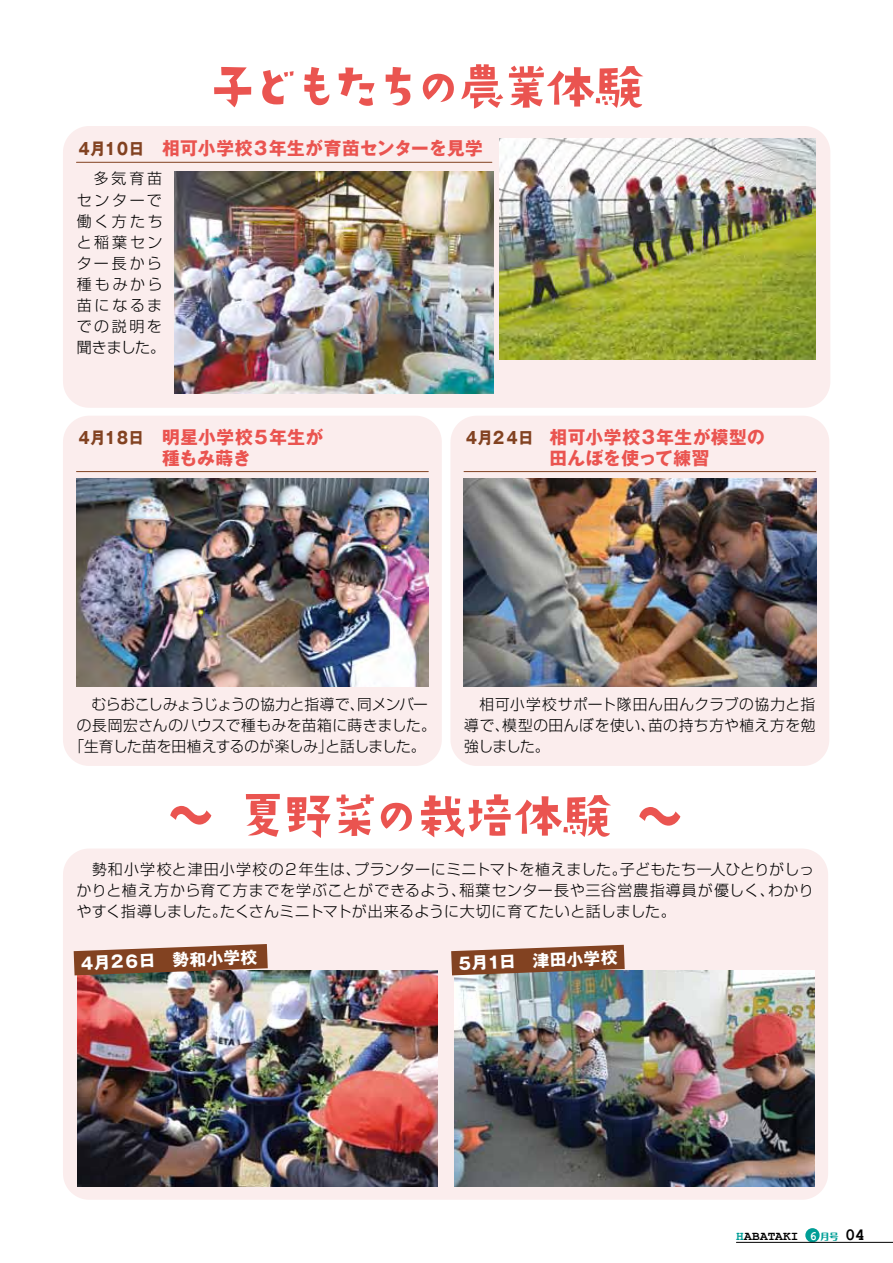
<style>
.page{position:relative;width:893px;height:1263px;background:#fff}
.page>*{position:absolute;margin:0;border:0;box-sizing:border-box;transform-origin:0 0}
.t1{font:54px "DS kirigirisu";letter-spacing:-.23em;color:#ea5450}
.t2{font:54px "DS kirigirisu";letter-spacing:-.15em;color:#ea5450}
.t3{font:700 18px "Gothic MB101 Pro";letter-spacing:.02em;color:#ea5450}
.t4{font:700 17.25px "Courier New";color:#000}
.t5{font:700 16.5px "Gothic MB101 Pro";color:#fff}
.t6{font:700 16.5px "Gothic MB101 Pro";letter-spacing:-.085em;color:#824221;scale:.9 1}
.t7{font:300 15px/21px "Shin Go Pro";letter-spacing:.035em;color:#000}
.t8{font:300 15px/21px "Shin Go Pro";letter-spacing:.175em;color:#000}
.t9{font:300 15px "Shin Go Pro";color:#000}
.t10{font:300 15px "Shin Go Pro";letter-spacing:.06em;color:#000}
.t11{font:300 15px "Shin Go Pro";letter-spacing:-.02em;color:#000}
.t12{font:300 15px "Shin Go Pro";letter-spacing:.015em;color:#000}
.t13{font:300 15px "Shin Go Pro";letter-spacing:.07em;color:#000}
.t14{font:300 15px "Shin Go Pro";letter-spacing:.005em;color:#000}
.t15{font:700 12.75px "Courier New";letter-spacing:.02em;color:#000}
.t16{font:700 12.75px "Courier New";color:#fff;scale:.9 1}
.t17{font:800 9px "Maru Fo Pro";color:#009e96}
.s1{color:#009e96}
</style>
<div class="page">
<div style="left:76px;top:862px;width:739px;height:324px;background:#fbeded;border-radius:13px"></div>
<div style="left:63px;top:848px;width:765px;height:352px;border:27px solid #fbeded;border-radius:13px"></div>
<img style="left:454px;top:970px;width:361px;height:216px">
<img style="left:77px;top:970px;width:361px;height:216px">
<svg style="left:74px;top:944px;width:194px;height:31px;background:#8e5c42"></svg>
<div style="left:76px;top:429px;width:352px;height:323px;background:#fbeded;border-radius:13px"></div>
<div style="left:63px;top:416px;width:379px;height:350px;border:27px solid #fbeded;border-radius:13px"></div>
<img style="left:76px;top:478px;width:353px;height:209px">
<hr style="left:76px;top:471px;width:352px;height:1px;background:#824221">
<div style="left:464px;top:429px;width:352px;height:323px;background:#fbeded;border-radius:13px"></div>
<div style="left:450px;top:416px;width:379px;height:350px;border:27px solid #fbeded;border-radius:13px"></div>
<img style="left:464px;top:478px;width:352px;height:209px">
<hr style="left:464px;top:471px;width:352px;height:1px;background:#824221">
<div style="left:76px;top:139px;width:741px;height:255px;background:#fbeded;border-radius:13px"></div>
<div style="left:63px;top:126px;width:767px;height:282px;border:27px solid #fbeded;border-radius:13px"></div>
<img style="left:175px;top:171px;width:318px;height:223px">
<hr style="left:76px;top:162px;width:416px;height:1px;background:#824221">
<img style="left:499px;top:138px;width:317px;height:222px">
<div style="left:806px;top:1229px;width:13px;height:13px;background:#009e96;border-radius:50%"></div>
<div style="left:805px;top:1228px;width:15px;height:14px;border:2px solid #009e96;border-radius:50%"></div>
<hr style="left:736px;top:1242px;width:157px;height:1px;background:#000">
<svg style="left:451px;top:945px;width:174px;height:30px;background:#8c5a40"></svg>
<p class="t6" style="left:77px;top:135px;width:76px">４月１０日</p>
<h1 class="t1" style="left:206px;top:56px;width:442px">子どもたちの農業体験</h1>
<p class="t3" style="left:162px;top:133px;width:322px">相可小学校３年生が育苗センターを見学</p>
<p class="t8" style="left:77px;top:166px;width:90px">　多気育苗センターで働く方たちと稲葉センター長から種もみから苗になるまでの説明を聞きました。</p>
<p class="t6" style="left:77px;top:424px;width:76px">４月１８日</p>
<p class="t3" style="left:162px;top:422px;width:163px">明星小学校５年生が</p>
<p class="t6" style="left:464px;top:424px;width:78px">４月２４日</p>
<p class="t3" style="left:550px;top:422px;width:217px">相可小学校３年生が模型の</p>
<p class="t3" style="left:162px;top:443px;width:90px">種もみ蒔き</p>
<p class="t3" style="left:550px;top:443px;width:161px">田んぼを使って練習</p>
<p class="t7" style="left:357px;top:692px;width:72px">同メンバー</p>
<p class="t11" style="left:77px;top:692px;width:289px">　むらおこしみょうじょうの協力と指導で、</p>
<p class="t7" style="left:77px;top:713px;width:361px">の長岡宏さんのハウスで種もみを苗箱に蒔きました。</p>
<p class="t7" style="left:326px;top:734px;width:101px">と話しました。</p>
<p class="t14" style="left:69px;top:734px;width:265px">「生育した苗を田植えするのが楽しみ」</p>
<p class="t7" style="left:464px;top:692px;width:353px;text-align:right">　相可小学校サポート隊田ん田んクラブの協力と指苗の持ち方や植え方を勉</p>
<p class="t7" style="left:502px;top:713px;width:154px">模型の田んぼを使い、</p>
<p class="t7" style="left:464px;top:713px;width:87px">導で、<br>強しました。</p>
<h1 class="t2" style="left:164px;top:785px;width:525px">〜夏野菜の栽培体験〜</h1>
<p class="t9" style="left:620px;top:857px;width:196px">子どもたち一人ひとりがしっ</p>
<p class="t13" style="left:76px;top:857px;width:286px">　勢和小学校と津田小学校の２年生は、</p>
<p class="t12" style="left:354px;top:857px;width:274px">プランターにミニトマトを植えました。</p>
<p class="t7" style="left:220px;top:878px;width:457px;text-indent:-144px">かりと植え方から育て方までを学ぶことができるよう、<br>たくさんミニトマトが出来るように大切に育てたいと話しました。</p>
<p class="t10" style="left:459px;top:878px;width:317px">稲葉センター長や三谷営農指導員が優しく、</p>
<p class="t7" style="left:768px;top:878px;width:47px">わかり</p>
<p class="t9" style="left:76px;top:899px;width:152px">やすく指導しました。</p>
<p class="t5" style="left:79px;top:949px;width:180px;rotate:-2deg">４月２６日　勢和小学校</p>
<p class="t5" style="left:499px;top:948px;width:119px;rotate:-2deg">日　津田小学校</p>
<p class="t15" style="left:736px;top:1228px;width:64px"><span class="s1">H</span>ABATAKI</p>
<p class="t16" style="left:810px;top:1228px;width:9px">6</p>
<p class="t17" style="left:820px;top:1230px;width:20px">月号</p>
<p class="t4" style="left:845px;top:1224px;width:22px">04</p>
</div>
